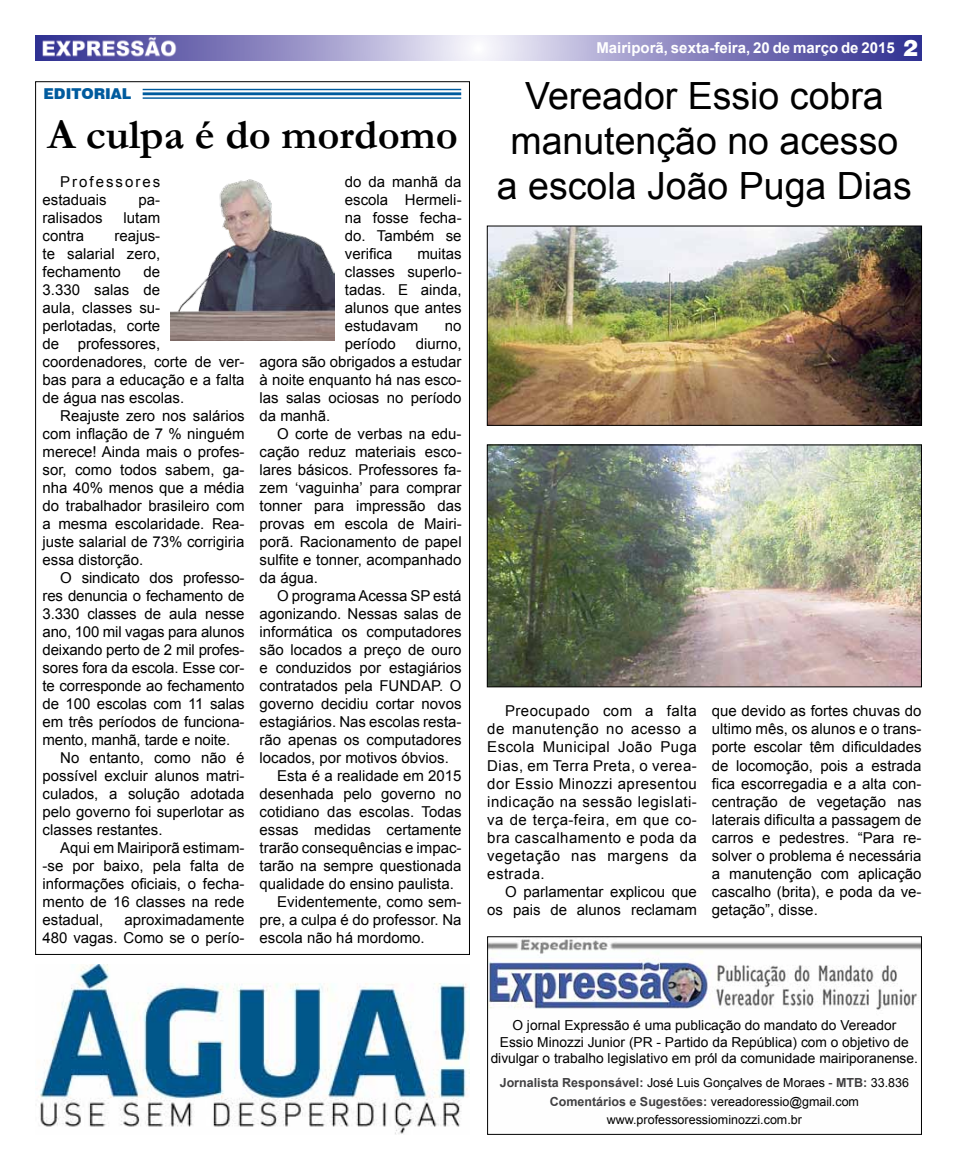
<style>
.page{position:relative;width:957px;height:1170px;background:#fff}
.page>*{position:absolute;margin:0;border:0;box-sizing:border-box;transform-origin:0 0}
.t1{font:700 42.5px "Garamond";color:#000}
.t2{font:37.5px/45px "Arial";color:#000;text-align:center}
.t3{font:15px/18px "Arial";color:#000;text-align:justify}
.t4{font:700 15px "Arial";color:#fff}
.t5{font:15px/18px "Arial";letter-spacing:.135em;color:#000}
.t6{font:900 15px "Swiss 721 BT";color:#005b9e}
.t7{font:13.75px/16.5px "Arial";color:#000;text-align:center}
.t8{font:12.5px/18.8px "Arial";color:#000;text-align:center}
.s1{font-family:"Swiss 721 BT";font-weight:900;font-size:22.5px}
.s2{font-weight:700;color:#414042}
</style>
<div class="page">
<img style="left:171px;top:179px;width:163px;height:162px">
<hr style="left:143px;top:89px;width:318px;height:1px;background:#005b9e">
<hr style="left:143px;top:92px;width:318px;height:3px;background:#005b9e">
<hr style="left:143px;top:97px;width:318px;height:2px;background:#005b9e">
<img style="left:35px;top:35px;width:886px;height:25px">
<img style="left:489px;top:939px;width:430px;height:72px">
<img style="left:489px;top:447px;width:430px;height:238px">
<div style="left:487px;top:445px;width:434px;height:242px;border:1px solid #000"></div>
<img style="left:489px;top:228px;width:430px;height:195px">
<div style="left:487px;top:226px;width:434px;height:199px;border:1px solid #000"></div>
<img style="left:40px;top:964px;width:428px;height:170px">
<p class="t6" style="left:43px;top:85px;width:89px">EDITORIAL</p>
<h1 class="t1" style="left:47px;top:106px;width:412px">A culpa é do mordomo</h1>
<p class="t5" style="left:43px;top:173px;width:119px;text-indent:18px">Professores estaduais</p>
<p class="t3" style="left:139px;top:191px;width:23px">pa-</p>
<p class="t3" style="left:43px;top:209px;width:62px">ralisados</p>
<p class="t3" style="left:124px;top:209px;width:38px">lutam</p>
<p class="t3" style="left:43px;top:227px;width:43px">contra</p>
<p class="t3" style="left:43px;top:227px;width:119px;text-indent:72px">reajus&shy;te salarial zero, fechamento</p>
<p class="t3" style="left:43px;top:263px;width:204px;text-align:left;text-indent:101px">de<br>3.330 salas de<br>aula, classes su-<br>perlotadas, corte<br>de professores, coordenadores, corte de ver&shy;bas para a educação e a falta de água nas escolas.</p>
<p class="t3" style="left:43px;top:407px;width:204px;text-indent:18px">Reajuste zero nos salários com inflação de 7 % ninguém merece! Ainda mais o profes&shy;sor, como todos sabem, ga&shy;nha 40% menos que a média do trabalhador brasileiro com a mesma escolaridade. Rea&shy;juste salarial de 73% corrigiria essa distorção.</p>
<p class="t3" style="left:60px;top:569px;width:186px">O sindicato dos professo-</p>
<p class="t3" style="left:43px;top:587px;width:203px">res denuncia o fechamento de</p>
<p class="t3" style="left:43px;top:605px;width:203px">3.330 classes de aula nesse</p>
<p class="t3" style="left:43px;top:623px;width:203px">ano, 100 mil vagas para alunos</p>
<p class="t3" style="left:43px;top:641px;width:203px">deixando perto de 2 mil profes-</p>
<p class="t3" style="left:43px;top:659px;width:203px">sores fora da escola. Esse cor-</p>
<p class="t3" style="left:43px;top:677px;width:203px">te corresponde ao fechamento</p>
<p class="t3" style="left:43px;top:695px;width:203px">de 100 escolas com 11 salas</p>
<p class="t3" style="left:43px;top:713px;width:203px">em três períodos de funciona-</p>
<p class="t3" style="left:43px;top:731px;width:189px">mento, manhã, tarde e noite.</p>
<p class="t3" style="left:60px;top:749px;width:186px">No entanto, como não é</p>
<p class="t3" style="left:43px;top:767px;width:203px">possível excluir alunos matri-</p>
<p class="t3" style="left:43px;top:785px;width:203px">culados, a solução adotada</p>
<p class="t3" style="left:43px;top:803px;width:203px">pelo governo foi superlotar as</p>
<p class="t3" style="left:43px;top:821px;width:122px">classes restantes.</p>
<p class="t3" style="left:60px;top:839px;width:186px">Aqui em Mairiporã estimam-</p>
<p class="t3" style="left:43px;top:857px;width:203px">-se por baixo, pela falta de</p>
<p class="t3" style="left:43px;top:875px;width:203px">informações oficiais, o fecha-</p>
<p class="t3" style="left:43px;top:893px;width:203px">mento de 16 classes na rede</p>
<p class="t3" style="left:43px;top:911px;width:62px">estadual,</p>
<p class="t3" style="left:43px;top:911px;width:203px;text-align:right">aproximadamente<br>480 vagas. Como se o perío-</p>
<p class="t3" style="left:345px;top:173px;width:118px">do da manhã da escola Hermeli&shy;na fosse fecha&shy;do. Também se verifica</p>
<p class="t3" style="left:345px;top:245px;width:118px;text-indent:73px">muitas classes superlo&shy;tadas. E ainda, alunos que antes estudavam</p>
<p class="t3" style="left:445px;top:317px;width:18px">no</p>
<p class="t3" style="left:345px;top:335px;width:52px">período</p>
<p class="t3" style="left:260px;top:335px;width:203px;text-indent:156px">diurno, agora são obrigados a estudar à noite enquanto há nas esco&shy;las salas ociosas no período da manhã.</p>
<p class="t3" style="left:260px;top:425px;width:204px;text-indent:18px">O corte de verbas na edu&shy;cação reduz materiais esco&shy;lares básicos. Professores fa&shy;zem ‘vaguinha’ para comprar tonner para impressão das provas em escola de Mairi&shy;porã. Racionamento de papel sulfite e tonner, acompanhado da água.</p>
<p class="t3" style="left:277px;top:587px;width:186px">O programa Acessa SP está</p>
<p class="t3" style="left:260px;top:605px;width:203px">agonizando. Nessas salas de</p>
<p class="t3" style="left:260px;top:623px;width:203px">informática os computadores</p>
<p class="t3" style="left:260px;top:641px;width:203px">são locados a preço de ouro</p>
<p class="t3" style="left:260px;top:659px;width:203px">e conduzidos por estagiários</p>
<p class="t3" style="left:260px;top:677px;width:203px">contratados pela FUNDAP. O</p>
<p class="t3" style="left:260px;top:695px;width:203px">governo decidiu cortar novos</p>
<p class="t3" style="left:260px;top:713px;width:203px">estagiários. Nas escolas resta-</p>
<p class="t3" style="left:260px;top:731px;width:203px">rão apenas os computadores</p>
<p class="t3" style="left:260px;top:749px;width:191px">locados, por motivos óbvios.</p>
<p class="t3" style="left:277px;top:767px;width:186px">Esta é a realidade em 2015</p>
<p class="t3" style="left:260px;top:785px;width:203px">desenhada pelo governo no</p>
<p class="t3" style="left:260px;top:803px;width:203px">cotidiano das escolas. Todas</p>
<p class="t3" style="left:260px;top:821px;width:203px">essas medidas certamente</p>
<p class="t3" style="left:260px;top:839px;width:203px">trarão consequências e impac-</p>
<p class="t3" style="left:260px;top:857px;width:203px">tarão na sempre questionada</p>
<p class="t3" style="left:260px;top:875px;width:196px">qualidade do ensino paulista.</p>
<p class="t3" style="left:277px;top:893px;width:186px">Evidentemente, como sem-</p>
<p class="t3" style="left:260px;top:911px;width:203px">pre, a culpa é do professor. Na</p>
<p class="t3" style="left:260px;top:929px;width:167px">escola não há mordomo.</p>
<p class="t4" style="left:596px;top:38px;width:323px">Mairiporã, sexta-feira, 20 de março de 2015 <span class="s1">2</span></p>
<h2 class="t2" style="left:497px;top:74px;width:416px">Vereador Essio cobra manutenção no acesso a escola João Puga Dias</h2>
<p class="t3" style="left:487px;top:702px;width:211px;text-indent:18px">Preocupado com a falta de manutenção no acesso a Escola Municipal João Puga Dias, em Terra Preta, o verea&shy;dor Essio Minozzi apresentou indicação na sessão legislati&shy;va de terça-feira, em que co&shy;bra cascalhamento e poda da vegetação nas margens da estrada.</p>
<p class="t3" style="left:487px;top:882px;width:211px;text-align:right">O parlamentar explicou que os pais de alunos reclamam</p>
<p class="t3" style="left:712px;top:702px;width:211px">que devido as fortes chuvas do ultimo mês, os alunos e o trans&shy;porte escolar têm dificuldades de locomoção, pois a estrada fica escorregadia e a alta con&shy;centração de vegetação nas laterais dificulta a passagem de carros e pedestres. “Para re&shy;solver o problema é necessária a manutenção com aplicação cascalho (brita), e poda da ve&shy;getação”, disse.</p>
<p class="t7" style="left:491px;top:1017px;width:429px">O jornal Expressão é uma publicação do mandato do Vereador<br>Essio Minozzi Junior (PR - Partido da República) com o objetivo de divulgar o trabalho legislativo em pról da comunidade mairiporanense.</p>
<p class="t8" style="left:500px;top:1073px;width:411px"><span class="s2">Jornalista Responsável:</span> José Luis Gonçalves de Moraes - <span class="s2">MTB:</span> 33.836<br><span class="s2">Comentários e Sugestões:</span> vereadoressio@gmail.com www.professoressiominozzi.com.br</p>
</div>
